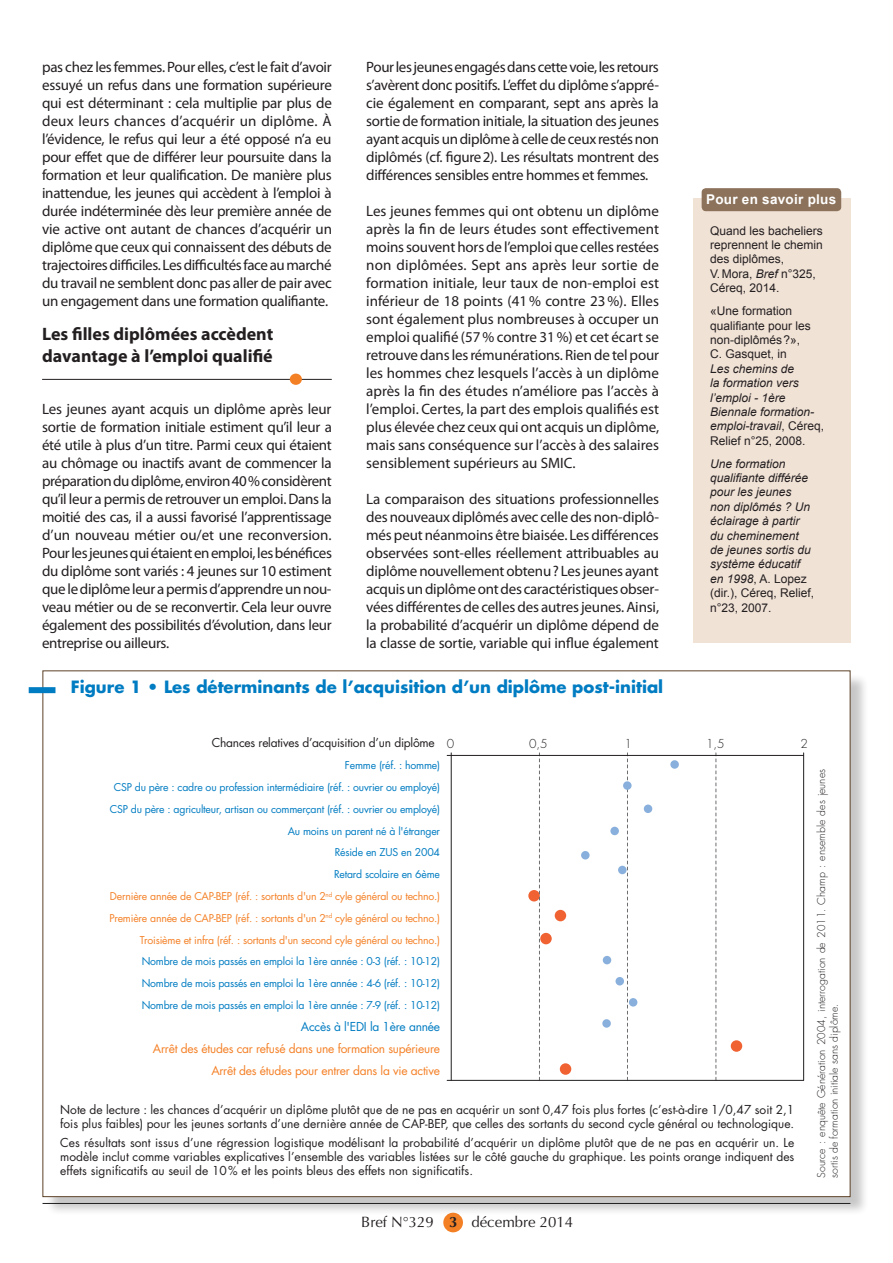
<style>
.page{position:relative;width:893px;height:1263px;background:#fff}
.page>*{position:absolute;margin:0;border:0;box-sizing:border-box;transform-origin:0 0}
.t1{font:700 18px/21.6px "Myriad Pro";color:#231f20}
.t2{font:700 16.5px "Futura";color:#007cc2}
.t3{font:15px/18px "Myriad Pro";letter-spacing:-.02em;color:#231f20;text-align:justify}
.t4{font:15px "Optima";color:#231f20}
.t5{font:700 15px "Optima";color:#231f20}
.t6{font:700 13.5px "Arial";letter-spacing:.02em;color:#fff}
.t7{font:12px/14.4px "Futura";color:#231f20}
.t8{font:italic 12px/14.4px "Arial";color:#231f20}
.t9{font:12px/14.4px "Arial";color:#231f20}
.t10{font:12px/21.8px "Futura";letter-spacing:-.02em;color:#f48026;text-align:right}
.t11{font:12px "Futura";letter-spacing:-.02em;color:#231f20}
.t12{font:12px "Futura";letter-spacing:-.02em;color:#007cc2}
.t13{font:300 12px "Futura";color:#231f20}
.t14{font:10.5px/21.8px "Futura";letter-spacing:-.02em;color:#007cc2;text-align:right}
.t15{font:300 10.5px/12.6px "Futura";color:#231f20}
.s1{font-style:italic}
.s2{font-style:normal}
.s3{color:#f48026}
</style>
<div class="page">
<hr style="left:43px;top:1203px;width:807px;height:1px;background:#231f20">
<div style="left:443px;top:1213px;width:20px;height:19px;background:#f48026;border-radius:50%"></div>
<hr style="left:42px;top:379px;width:290px;height:1px;background:#231f20">
<div style="left:290px;top:374px;width:12px;height:11px;background:#f48026;border-radius:50%"></div>
<div style="left:693px;top:199px;width:157px;height:444px;background:#f1e2d6"></div>
<div style="left:702px;top:188px;width:139px;height:23px;background:#8c725b;border-radius:4px"></div>
<div style="left:45px;top:673px;width:824px;height:542px;background:#231f20;opacity:.25"></div>
<div style="left:43px;top:671px;width:807px;height:525px;background:#fff"></div>
<div style="left:670px;top:760px;width:9px;height:9px;background:#89b0dc;border-radius:50%"></div>
<div style="left:644px;top:804px;width:8px;height:9px;background:#89b0dc;border-radius:50%"></div>
<div style="left:610px;top:827px;width:9px;height:8px;background:#89b0dc;border-radius:50%"></div>
<div style="left:581px;top:851px;width:9px;height:8px;background:#89b0dc;border-radius:50%"></div>
<div style="left:618px;top:866px;width:9px;height:8px;background:#89b0dc;border-radius:50%"></div>
<div style="left:603px;top:956px;width:8px;height:8px;background:#89b0dc;border-radius:50%"></div>
<div style="left:615px;top:977px;width:9px;height:8px;background:#89b0dc;border-radius:50%"></div>
<div style="left:629px;top:998px;width:8px;height:8px;background:#89b0dc;border-radius:50%"></div>
<div style="left:602px;top:1019px;width:9px;height:9px;background:#89b0dc;border-radius:50%"></div>
<div style="left:731px;top:1040px;width:11px;height:12px;background:#f16232;border-radius:50%"></div>
<div style="left:560px;top:1063px;width:11px;height:12px;background:#f16232;border-radius:50%"></div>
<div style="left:555px;top:910px;width:11px;height:11px;background:#f16232;border-radius:50%"></div>
<div style="left:528px;top:890px;width:12px;height:11px;background:#f16232;border-radius:50%"></div>
<div style="left:540px;top:933px;width:12px;height:11px;background:#f16232;border-radius:50%"></div>
<hr style="left:803px;top:753px;width:1px;height:327px;background:#231f20">
<hr style="left:451px;top:753px;width:1px;height:327px;background:#231f20">
<svg style="left:539px;top:753px;width:1px;height:327px"></svg>
<svg style="left:627px;top:753px;width:1px;height:327px"></svg>
<svg style="left:716px;top:753px;width:1px;height:327px"></svg>
<hr style="left:447px;top:755px;width:357px;height:1px;background:#231f20">
<hr style="left:447px;top:1080px;width:357px;height:1px;background:#231f20">
<div style="left:623px;top:781px;width:9px;height:9px;background:#89b0dc;border-radius:50%"></div>
<div style="left:29px;top:687px;width:26px;height:6px;background:#007cc2"></div>
<p class="t3" style="left:42px;top:58px;width:291px">pas chez les femmes. Pour elles, c’est le fait d’avoir essuyé un refus dans une formation supérieure qui est déterminant : cela multiplie par plus de deux leurs chances d’acquérir un diplôme. À l’évidence, le refus qui leur a été opposé n’a eu pour effet que de différer leur poursuite dans la formation et leur qualification. De manière plus inattendue, les jeunes qui accèdent à l’emploi à durée indéterminée dès leur première année de vie active ont autant de chances d’acquérir un diplôme que ceux qui connaissent des débuts de trajectoires difficiles. Les difficultés face au marché du travail ne semblent donc pas aller de pair avec un engagement dans une formation qualifiante.</p>
<p class="t1" style="left:42px;top:323px;width:233px">Les filles diplômées accèdent davantage à l’emploi qualifié</p>
<p class="t3" style="left:42px;top:400px;width:291px">Les jeunes ayant acquis un diplôme après leur sortie de formation initiale estiment qu’il leur a été utile à plus d’un titre. Parmi ceux qui étaient au chômage ou inactifs avant de commencer la préparation du diplôme, environ 40% considèrent qu’il leur a permis de retrouver un emploi. Dans la moitié des cas, il a aussi favorisé l’apprentissage d’un nouveau métier ou/et une reconversion.<br>Pour les jeunes qui étaient en emploi, les bénéfices du diplôme sont variés : 4 jeunes sur 10 estiment que le diplôme leur a permis d’apprendre un nou&shy;veau métier ou de se reconvertir. Cela leur ouvre également des possibilités d’évolution, dans leur entreprise ou ailleurs.</p>
<p class="t3" style="left:366px;top:58px;width:294px">Pour les jeunes engagés dans cette voie, les retours s’avèrent donc positifs. L’effet du diplôme s’appré&shy;cie également en comparant, sept ans après la sortie de formation initiale, la situation des jeunes ayant acquis un diplôme à celle de ceux restés non diplômés (cf. figure2). Les résultats montrent des différences sensibles entre hommes et femmes.</p>
<p class="t3" style="left:366px;top:202px;width:294px">Les jeunes femmes qui ont obtenu un diplôme après la fin de leurs études sont effectivement moins souvent hors de l’emploi que celles restées non diplômées. Sept ans après leur sortie de formation initiale, leur taux de non-emploi est inférieur de 18 points (41% contre 23%). Elles sont également plus nombreuses à occuper un emploi qualifié (57% contre 31%) et cet écart se retrouve dans les rémunérations. Rien de tel pour les hommes chez lesquels l’accès à un diplôme après la fin des études n’améliore pas l’accès à l’emploi. Certes, la part des emplois qualifiés est plus élevée chez ceux qui ont acquis un diplôme, mais sans conséquence sur l’accès à des salaires sensiblement supérieurs au SMIC.</p>
<p class="t3" style="left:366px;top:490px;width:294px">La comparaison des situations professionnelles des nouveaux diplômés avec celle des non-diplô&shy;més peut néanmoins être biaisée. Les différences observées sont-elles réellement attribuables au diplôme nouvellement obtenu? Les jeunes ayant acquis un diplôme ont des caractéristiques obser&shy;vées différentes de celles des autres jeunes. Ainsi, la probabilité d’acquérir un diplôme dépend de la classe de sortie, variable qui influe également</p>
<p class="t2" style="left:71px;top:675px;width:594px">Figure 1 • Les déterminants de l’acquisition d’un diplôme post-initial</p>
<p class="t6" style="left:706px;top:190px;width:132px">Pour en savoir plus</p>
<p class="t9" style="left:710px;top:223px;width:114px">Quand les bacheliers reprennent le chemin des diplômes,<br>V.Mora, <span class="s1">Bref</span> n°325,<br>Céreq, 2014.</p>
<p class="t9" style="left:710px;top:304px;width:102px">«Une formation qualifiante pour les non-diplômés?»,<br>C. Gasquet, in</p>
<p class="t8" style="left:710px;top:361px;width:116px">Les chemins de<br>la formation vers l’emploi - 1ère<br>Biennale formation&shy;emploi-travail<span class="s2">, Céreq,<br>Relief n°25, 2008.</span></p>
<p class="t8" style="left:710px;top:456px;width:106px">Une formation qualifiante différée pour les jeunes non diplômés ? Un éclairage à partir du cheminement de jeunes sortis du système éducatif en 1998<span class="s2">, A. Lopez (dir.), Céreq, Relief, n°23, 2007.</span></p>
<p class="t11" style="left:212px;top:735px;width:224px">Chances relatives d’acquisition d’un diplôme</p>
<p class="t13" style="left:447px;top:736px;width:9px">0</p>
<p class="t13" style="left:529px;top:736px;width:20px">0,5</p>
<p class="t13" style="left:624px;top:736px;width:9px">1</p>
<p class="t13" style="left:706px;top:736px;width:20px">1,5</p>
<p class="t13" style="left:800px;top:736px;width:9px">2</p>
<p class="t14" style="left:109px;top:754px;width:332px">Femme (réf. : homme)<br>CSP du père : cadre ou profession intermédiaire (réf. : ouvrier ou employé)<br>CSP du père : agriculteur, artisan ou commerçant (réf. : ouvrier ou employé)<br>Au moins un parent né à l'étranger<br>Réside en ZUS en 2004<br>Retard scolaire en 6ème<br><span class="s3">Dernière année de CAP-BEP (réf. : sortants d'un 2</span><sup>nd</sup> <span class="s3">cyle général ou techno.)<br>Première année de CAP-BEP (réf. : sortants d'un 2</span><sup>nd</sup> <span class="s3">cyle général ou techno.)<br>Troisième et infra (réf. : sortants d'un second cyle général ou techno.)</span></p>
<p class="t14" style="left:142px;top:950px;width:300px;text-align:justify">Nombre de mois passés en emploi la 1ère année : 0-3 (réf. : 10-12)<br>Nombre de mois passés en emploi la 1ère année : 4-6 (réf. : 10-12)<br>Nombre de mois passés en emploi la 1ère année : 7-9 (réf. : 10-12)</p>
<p class="t12" style="left:301px;top:1018px;width:141px">Accès à l'EDI la 1ère année</p>
<p class="t10" style="left:153px;top:1037px;width:289px">Arrêt des études car refusé dans une formation supérieure<br>Arrêt des études pour entrer dans la vie active</p>
<p class="t7" style="left:60px;top:1102px;width:735px">Note de lecture : les chances d’acquérir un diplôme plutôt que de ne pas en acquérir un sont 0,47 fois plus fortes (c’est-à-dire 1/0,47 soit 2,1 fois plus faibles) pour les jeunes sortants d’une dernière année de CAP-BEP, que celles des sortants du second cycle général ou technologique.</p>
<p class="t7" style="left:60px;top:1135px;width:736px;text-align:justify">Ces résultats sont issus d’une régression logistique modélisant la probabilité d’acquérir un diplôme plutôt que de ne pas en acquérir un. Le modèle inclut comme variables explicatives l’ensemble des variables listées sur le côté gauche du graphique. Les points orange indiquent des effets significatifs au seuil de 10% et les points bleus des effets non significatifs.</p>
<p class="t15" style="left:815px;top:1178px;width:410px;rotate:-90deg">Source : enquête Génération 2004, interrogation de 2011. Champ : ensemble des jeunes sortis de formation initiale sans diplôme.</p>
<p class="t4" style="left:361px;top:1213px;width:74px">Bref N°329</p>
<p class="t4" style="left:471px;top:1213px;width:103px">décembre 2014</p>
<p class="t5" style="left:449px;top:1213px;width:10px">3</p>
</div>
